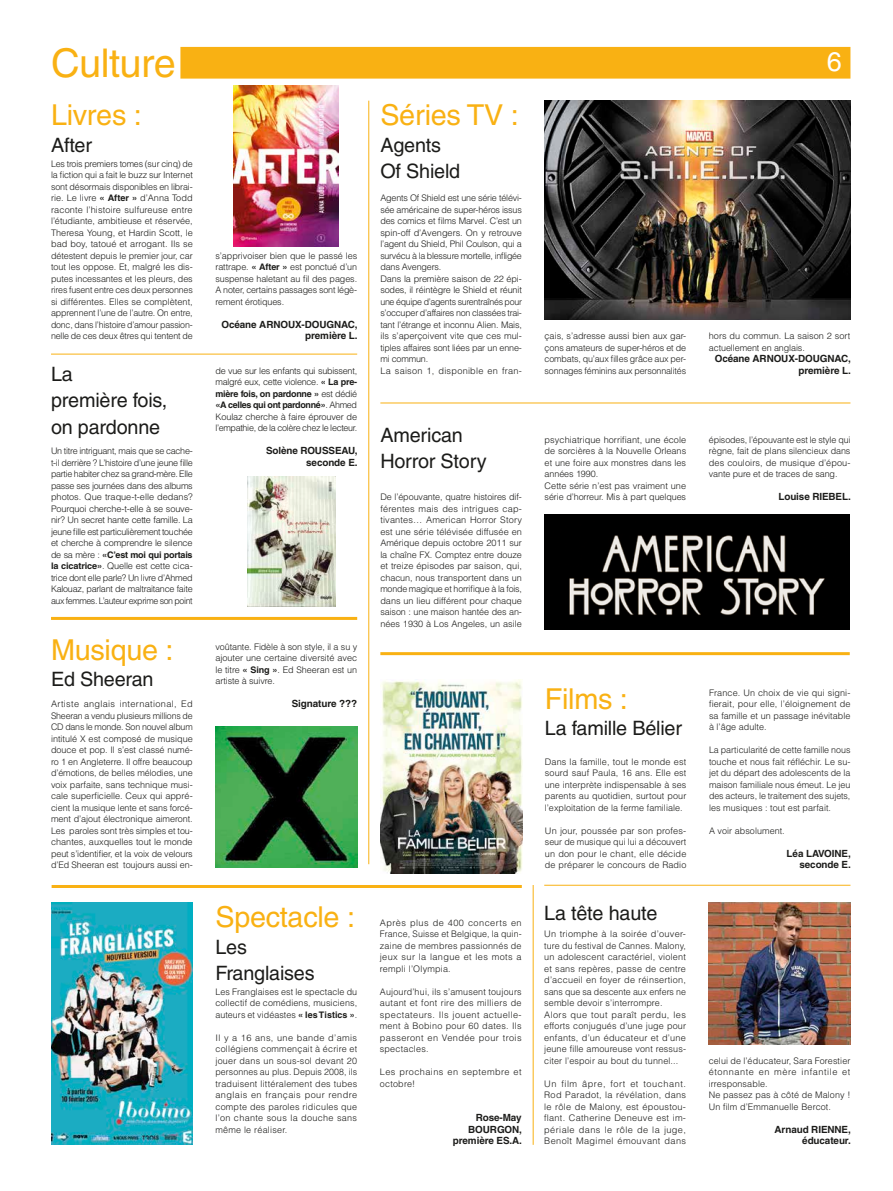
<style>
.page{position:relative;width:893px;height:1191px;background:#fff}
.page>*{position:absolute;margin:0;border:0;box-sizing:border-box;transform-origin:0 0}
.t1{font:condensed 39.6px "Helvetica";letter-spacing:-.01em;color:#f9b113;scale:1.22 1}
.t2{font:28.8px "Helvetica";letter-spacing:-.01em;color:#f9b113}
.t3{font:27px "Helvetica";color:#fff}
.t4{font:19.8px/26.4px "Helvetica";letter-spacing:-.01em;color:#1c1c1a}
.t5{font:700 9.9px/11.5px "Helvetica";letter-spacing:-.01em;color:#1c1c1a;text-align:right}
.t6{font:300 9px/11.5px "Helvetica";color:#1c1c1a;text-align:justify}
.t7{font:300 9px/11.5px "Helvetica";letter-spacing:-.02em;color:#1c1c1a}
.t8{font:300 9px/11.5px "Helvetica";letter-spacing:.045em;color:#1c1c1a}
.s1{font-weight:700}
</style>
<div class="page">
<div style="left:51px;top:47px;width:799px;height:32px;background:#f9b113"></div>
<div style="left:47px;top:45px;width:133px;height:36px;background:#fff"></div>
<hr style="left:51px;top:354px;width:306px;height:1px;background:#f9b113">
<hr style="left:380px;top:403px;width:470px;height:1px;background:#f9b113">
<hr style="left:544px;top:885px;width:306px;height:1px;background:#f9b113">
<hr style="left:369px;top:101px;width:1px;height:763px;background:#f9b113">
<hr style="left:533px;top:885px;width:1px;height:259px;background:#f9b113">
<img style="left:234px;top:86px;width:105px;height:161px">
<img style="left:545px;top:101px;width:305px;height:219px">
<img style="left:215px;top:726px;width:142px;height:142px">
<img style="left:380px;top:679px;width:143px;height:194px">
<img style="left:709px;top:902px;width:141px;height:142px">
<img style="left:248px;top:477px;width:87px;height:129px">
<hr style="left:51px;top:617px;width:306px;height:3px;background:#f9b113">
<hr style="left:52px;top:885px;width:470px;height:3px;background:#f9b113">
<hr style="left:380px;top:652px;width:470px;height:3px;background:#f9b113">
<img style="left:544px;top:514px;width:306px;height:115px">
<img style="left:51px;top:902px;width:142px;height:242px">
<h1 class="t1" style="left:51px;top:40px;width:104px">Culture</h1>
<h3 class="t3" style="left:827px;top:46px;width:17px">6</h3>
<h2 class="t2" style="left:51px;top:99px;width:92px">Livres :</h2>
<h3 class="t4" style="left:51px;top:132px;width:43px">After</h3>
<p class="t6" style="left:51px;top:157px;width:143px">Les trois premiers tomes (sur cinq) de la fiction qui a fait le buzz sur Internet sont désormais disponibles en librai&shy;rie. Le livre <span class="s1">« After »</span> d’Anna Todd raconte l’histoire sulfureuse entre l’étudiante, ambitieuse et réservée, Theresa Young, et Hardin Scott, le bad boy, tatoué et arrogant. Ils se détestent depuis le premier jour, car tout les oppose. Et, malgré les dis&shy;putes incessantes et les pleurs, des rires fusent entre ces deux personnes si différentes. Elles se complètent, apprennent l’une de l’autre. On entre, donc, dans l’histoire d’amour passion&shy;nelle de ces deux êtres qui tentent de</p>
<h2 class="t2" style="left:380px;top:99px;width:140px">Séries TV :</h2>
<h3 class="t4" style="left:380px;top:132px;width:81px">Agents<br>Of Shield</h3>
<p class="t7" style="left:380px;top:192px;width:143px">Agents Of Shield est une série télévi&shy;sée américaine de super-héros issus des comics et films Marvel. C’est un spin-off d’Avengers. On y retrouve l’agent du Shield, Phil Coulson, qui a survécu à la blessure mortelle, infligée dans Avengers.<br>Dans la première saison de 22 épi&shy;sodes, il réintègre le Shield et réunit une équipe d’agents surentraînés pour s’occuper d’affaires non classées trai&shy;tant l’étrange et inconnu Alien. Mais, ils s’aperçoivent vite que ces mul&shy;tiples affaires sont liées par un enne&shy;mi commun.<br>La saison 1, disponible en fran-</p>
<p class="t6" style="left:215px;top:249px;width:143px">s’apprivoiser bien que le passé les rattrape. <span class="s1">« After »</span> est ponctué d’un suspense haletant au fil des pages.<br>A noter, certains passages sont légè&shy;rement érotiques.</p>
<p class="t5" style="left:221px;top:318px;width:138px">Océane ARNOUX-DOUGNAC, première L.</p>
<p class="t6" style="left:545px;top:330px;width:143px">çais, s’adresse aussi bien aux gar&shy;çons amateurs de super-héros et de combats, qu’aux filles grâce aux per&shy;sonnages féminins aux personnalités</p>
<p class="t6" style="left:709px;top:330px;width:143px">hors du commun. La saison 2 sort actuellement en anglais.</p>
<p class="t5" style="left:715px;top:353px;width:138px">Océane ARNOUX-DOUGNAC, première L.</p>
<h3 class="t4" style="left:51px;top:360px;width:118px">La<br>première fois, on pardonne</h3>
<p class="t6" style="left:51px;top:445px;width:143px">Un titre intriguant, mais que se cache&shy;t-il derrière ? L’histoire d’une jeune fille partie habiter chez sa grand-mère. Elle passe ses journées dans des albums photos. Que traque-t-elle dedans?<br>Pourquoi cherche-t-elle à se souve&shy;nir? Un secret hante cette famille. La jeune fille est particulièrement touchée et cherche à comprendre le silence de sa mère : <span class="s1">«C’est moi qui portais la cicatrice»</span>. Quelle est cette cica&shy;trice dont elle parle? Un livre d’Ahmed Kalouaz, parlant de maltraitance faite aux femmes. L’auteur exprime son point</p>
<p class="t6" style="left:215px;top:364px;width:143px">de vue sur les enfants qui subissent, malgré eux, cette violence. <span class="s1">« La pre&shy;mière fois, on pardonne »</span> est dédié <span class="s1">«A celles qui ont pardonné»</span>. Ahmed Koulaz cherche à faire éprouver de l’empathie, de la colère chez le lecteur.</p>
<p class="t5" style="left:266px;top:445px;width:93px">Solène ROUSSEAU, seconde E.</p>
<h3 class="t4" style="left:380px;top:422px;width:108px">American<br>Horror Story</h3>
<p class="t6" style="left:380px;top:491px;width:143px">De l’épouvante, quatre histoires dif&shy;férentes mais des intrigues cap&shy;tivantes… American Horror Story est une série télévisée diffusée en Amérique depuis octobre 2011 sur la chaîne FX. Comptez entre douze et treize épisodes par saison, qui, chacun, nous transportent dans un monde magique et horrifique à la fois, dans un lieu différent pour chaque saison : une maison hantée des an&shy;nées 1930 à Los Angeles, un asile</p>
<p class="t6" style="left:545px;top:433px;width:143px;text-align:left">psychiatrique horrifiant, une école de sorcières à la Nouvelle Orleans et une foire aux monstres dans les années 1990.<br>Cette série n’est pas vraiment une série d’horreur. Mis à part quelques</p>
<p class="t6" style="left:709px;top:433px;width:143px">épisodes, l’épouvante est le style qui règne, fait de plans silencieux dans des couloirs, de musique d’épou&shy;vante pure et de traces de sang.</p>
<p class="t5" style="left:778px;top:491px;width:74px">Louise RIEBEL.</p>
<h2 class="t2" style="left:51px;top:633px;width:124px">Musique :</h2>
<h3 class="t4" style="left:51px;top:666px;width:104px">Ed Sheeran</h3>
<p class="t6" style="left:51px;top:698px;width:143px">Artiste anglais international, Ed Sheeran a vendu plusieurs millions de CD dans le monde. Son nouvel album intitulé X est composé de musique douce et pop. Il s’est classé numé&shy;ro 1 en Angleterre. Il offre beaucoup d’émotions, de belles mélodies, une voix parfaite, sans technique musi&shy;cale superficielle. Ceux qui appré&shy;cient la musique lente et sans forcé&shy;ment d’ajout électronique aimeront.<br>Les paroles sont très simples et tou&shy;chantes, auxquelles tout le monde peut s’identifier, et la voix de velours d’Ed Sheeran est toujours aussi en-</p>
<p class="t6" style="left:215px;top:640px;width:143px">voûtante. Fidèle à son style, il a su y ajouter une certaine diversité avec le titre <span class="s1">« Sing »</span>. Ed Sheeran est un artiste à suivre.</p>
<p class="t5" style="left:292px;top:698px;width:67px">Signature ???</p>
<h2 class="t2" style="left:215px;top:900px;width:141px">Spectacle :</h2>
<h3 class="t4" style="left:215px;top:933px;width:101px">Les<br>Franglaises</h3>
<p class="t6" style="left:215px;top:985px;width:143px">Les Franglaises est le spectacle du collectif de comédiens, musiciens, auteurs et vidéastes <span class="s1">« les Tistics »</span>.</p>
<p class="t6" style="left:215px;top:1031px;width:143px">Il y a 16 ans, une bande d’amis collégiens commençait à écrire et jouer dans un sous-sol devant 20 personnes au plus. Depuis 2008, ils traduisent littéralement des tubes anglais en français pour rendre compte des paroles ridicules que l’on chante sous la douche sans même le réaliser.</p>
<p class="t6" style="left:380px;top:916px;width:143px">Après plus de 400 concerts en France, Suisse et Belgique, la quin&shy;zaine de membres passionnés de jeux sur la langue et les mots a rempli l’Olympia.</p>
<p class="t6" style="left:380px;top:985px;width:143px">Aujourd’hui, ils s’amusent toujours autant et font rire des milliers de spectateurs. Ils jouent actuelle&shy;ment à Bobino pour 60 dates. Ils passeront en Vendée pour trois spectacles.</p>
<p class="t8" style="left:380px;top:1066px;width:143px">Les prochains en septembre et octobre!</p>
<p class="t5" style="left:453px;top:1112px;width:71px">Rose-May<br>BOURGON, première ES.A.</p>
<h2 class="t2" style="left:545px;top:682px;width:85px">Films :</h2>
<h3 class="t4" style="left:545px;top:715px;width:139px">La famille Bélier</h3>
<p class="t6" style="left:545px;top:755px;width:143px">Dans la famille, tout le monde est sourd sauf Paula, 16 ans. Elle est une interprète indispensable à ses parents au quotidien, surtout pour l’exploitation de la ferme familiale.</p>
<p class="t6" style="left:545px;top:824px;width:143px">Un jour, poussée par son profes&shy;seur de musique qui lui a découvert un don pour le chant, elle décide de préparer le concours de Radio</p>
<h3 class="t4" style="left:544px;top:899px;width:115px">La tête haute</h3>
<p class="t6" style="left:544px;top:928px;width:143px;text-align:left">Un triomphe à la soirée d’ouver&shy;ture du festival de Cannes. Malony, un adolescent caractériel, violent et sans repères, passe de centre d’accueil en foyer de réinsertion, sans que sa descente aux enfers ne semble devoir s’interrompre.<br>Alors que tout paraît perdu, les efforts conjugués d’une juge pour enfants, d’un éducateur et d’une jeune fille amoureuse vont ressus&shy;citer l’espoir au bout du tunnel...</p>
<p class="t6" style="left:544px;top:1077px;width:143px">Un film âpre, fort et touchant.<br>Rod Paradot, la révélation, dans le rôle de Malony, est époustou&shy;flant. Catherine Deneuve est im&shy;périale dans le rôle de la juge, Benoît Magimel émouvant dans</p>
<p class="t6" style="left:709px;top:686px;width:143px">France. Un choix de vie qui signi&shy;fierait, pour elle, l’éloignement de sa famille et un passage inévitable à l’âge adulte.</p>
<p class="t6" style="left:709px;top:744px;width:143px">La particularité de cette famille nous touche et nous fait réfléchir. Le su&shy;jet du départ des adolescents de la maison familiale nous émeut. Le jeu des acteurs, le traitement des sujets, les musiques : tout est parfait.</p>
<p class="t6" style="left:709px;top:824px;width:77px">A voir absolument.</p>
<p class="t5" style="left:787px;top:847px;width:66px">Léa LAVOINE, seconde E.</p>
<p class="t6" style="left:709px;top:1054px;width:143px;text-align:left">celui de l’éducateur, Sara Forestier étonnante en mère infantile et irresponsable.<br>Ne passez pas à côté de Malony !<br>Un film d’Emmanuelle Bercot.</p>
<p class="t5" style="left:775px;top:1123px;width:78px">Arnaud RIENNE, éducateur.</p>
</div>
